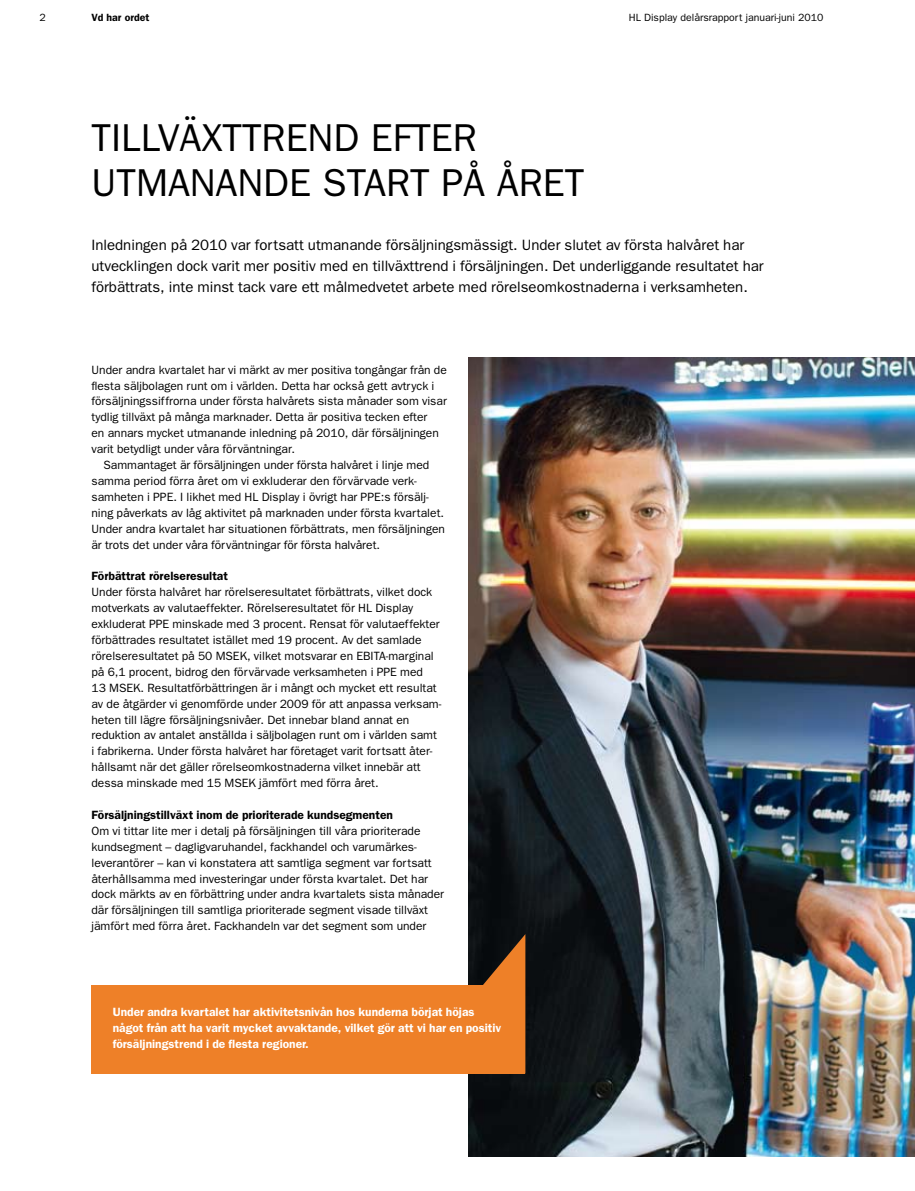
<style>
.page{position:relative;width:915px;height:1191px;background:#fff}
.page>*{position:absolute;margin:0;border:0;box-sizing:border-box;transform-origin:0 0}
.t1{font:39px/45px "Franklin Gothic";color:#000}
.t2{font:15px/21px "Franklin Gothic";color:#000}
.t3{font:12px/15.9px "Franklin Gothic";color:#000}
.t4{font:600 12px/15.9px "Franklin Gothic";color:#fff}
.t5{font:600 12px "Franklin Gothic";color:#000}
.t6{font:10.5px "Franklin Gothic";color:#000}
.t7{font:600 10.5px "Franklin Gothic";color:#000}
</style>
<div class="page">
<img style="left:468px;top:358px;width:446px;height:799px">
<svg style="left:468px;top:934px;width:57px;height:51px;background:#5d3719"></svg>
<div style="left:91px;top:985px;width:434px;height:88px;background:#ee8028"></div>
<p class="t6" style="left:40px;top:12px;width:8px">2</p>
<p class="t7" style="left:91px;top:11px;width:59px">Vd har ordet</p>
<p class="t6" style="left:628px;top:12px;width:196px">HL Display delårsrapport januari-juni 2010</p>
<h1 class="t1" style="left:91px;top:114px;width:387px">Tillväxttrend efter utm</h1>
<h1 class="t1" style="left:168px;top:159px;width:410px">anande start på året</h1>
<p class="t2" style="left:91px;top:234px;width:673px">I nledningen på 2010 var fortsatt utmanande försäljningsmässigt. Under slutet av första halvåret har utvecklingen dock varit mer positiv med en tillväxttrend i försäljningen. Det underliggande resultatet har förbättrats, inte minst tack vare ett målmedvetet arbete med rörelseomkostnaderna i verksamheten.</p>
<p class="t3" style="left:91px;top:361px;width:357px">Under andra kvartalet har vi märkt av mer positiva tongångar från de flesta säljbolagen runt om i världen. Detta har också gett avtryck i försäljningssiffrorna under första halvårets sista månader som visar tydlig tillväxt på många marknader. Detta är positiva tecken efter<br>en annars mycket utmanande inledning på 2010, där försäljningen varit betydligt under våra förväntningar.</p>
<p class="t3" style="left:91px;top:457px;width:355px;text-indent:12px">Sammantaget är försäljningen under första halvåret i linje med samma period förra året om vi exkluderar den förvärvade verk&shy;samheten i PPE. I likhet med HL Display i övrigt har PPE:s försälj&shy;ning påverkats av låg aktivitet på marknaden under första kvartalet.<br>Under andra kvartalet har situationen förbättrats, men försäljningen är trots det under våra förväntningar för första halvåret.</p>
<p class="t5" style="left:91px;top:569px;width:138px">Förbättrat rörelseresultat</p>
<p class="t3" style="left:91px;top:584px;width:342px">Under första halvåret har rörelseresultatet förbättrats, vilket dock motverkats av valutaeffekter. Rörelseresultatet för HL Display exkluderat PPE</p>
<p class="t3" style="left:91px;top:616px;width:349px;text-indent:81px">minskade med 3 procent. Rensat för valutaeffekter förbättrades resultatet istället med 19 procent. Av det samlade rörelseresultatet på 50 MSE K, vilket motsvarar en EBITA-marginal på 6,1 procent, bidrog den förvärvade verksamheten i PPE</p>
<p class="t3" style="left:91px;top:663px;width:351px;text-indent:308px">med<br>13 MSE K. Resultatförbättringen är i mångt och mycket ett resultat av de åtgärder vi genomförde under 2009 för att anpassa verksam&shy;heten till lägre försäljningsnivåer. Det innebar bland annat en reduktion av antalet anställda i säljbolagen runt om i världen samt i fabrikerna. Under första halvåret har företaget varit fortsatt åter&shy;hållsamt när det gäller rörelseomkostnaderna vilket innebär att dessa minskade med 15 MSEK jämfört med förra året.</p>
<p class="t5" style="left:91px;top:807px;width:303px">Försäljningstillväxt inom de prioriterade kundsegmenten</p>
<p class="t3" style="left:91px;top:822px;width:354px">Om vi tittar lite mer i detalj på försäljningen till våra prioriterade kundsegment – dagligvaruhandel, fackhandel och varumärkes&shy;leverantörer – kan vi konstatera att samtliga segment var fortsatt återhållsamma med investeringar under första kvartalet. Det har dock märkts av en förbättring under andra kvartalets sista månader där försäljningen till samtliga prioriterade segment visade tillväxt jämfört med förra året. Fackhandeln var det segment som under</p>
<p class="t4" style="left:113px;top:1003px;width:390px">Under andra kvartalet har aktivitetsnivån hos kunderna börjat höjas något från att ha varit mycket avvaktande, vilket gör att vi har en positiv försäljningstrend i de flesta regioner.</p>
</div>
